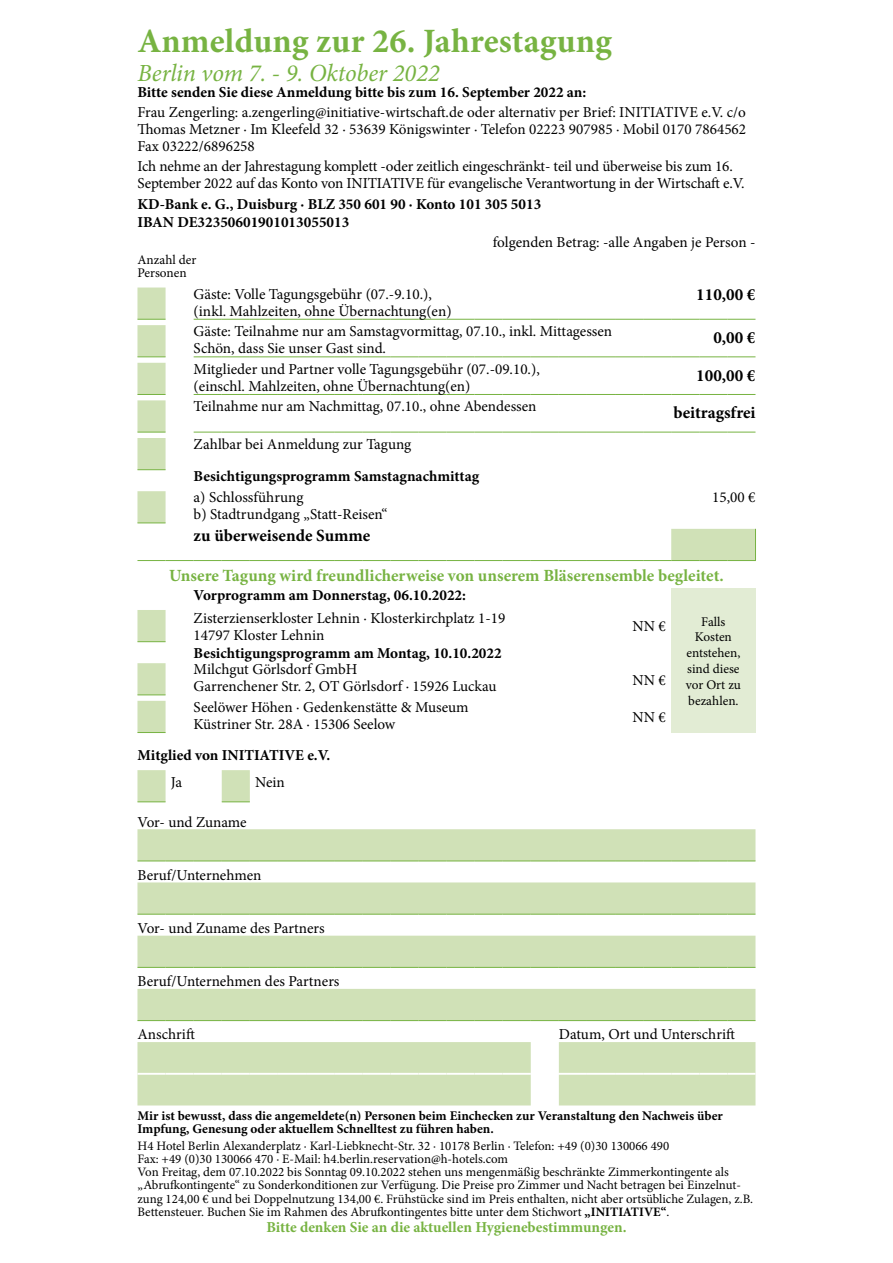
<style>
.page{position:relative;width:893px;height:1263px;background:#fff}
.page>*{position:absolute;margin:0;border:0;box-sizing:border-box;transform-origin:0 0}
.t1{font:700 34.05px "Minion Pro";letter-spacing:.005em;color:#77b342}
.t2{font:italic 24.6px "Minion Pro";letter-spacing:-.005em;color:#77b342}
.t3{font:700 17.1px "Minion Pro";color:#77b342}
.t4{font:700 17.1px "Minion Pro";color:#000}
.t5{font:15.15px/17.1px "Minion Pro";letter-spacing:-.005em;color:#000}
.t6{font:700 15.15px/18.1px "Minion Pro";color:#000}
.t7{font:700 15.15px "Minion Pro";letter-spacing:-.005em;color:#77b342}
.t8{font:700 13.2px/13.2px "Minion Pro";color:#000}
.t9{font:13.2px/15.9px "Minion Pro";color:#000}
.t10{font:12.9px/13.2px "Minion Pro";color:#000}
.s1{font-weight:700}
</style>
<div class="page">
<svg style="left:137px;top:287px;width:618px;height:818px"></svg>
<div style="left:671px;top:588px;width:84px;height:144px;background:#e2ecd4"></div>
<svg style="left:137px;top:319px;width:29px;height:1px"></svg>
<svg style="left:137px;top:356px;width:29px;height:1px"></svg>
<svg style="left:137px;top:394px;width:29px;height:1px"></svg>
<svg style="left:137px;top:432px;width:29px;height:1px"></svg>
<svg style="left:194px;top:319px;width:561px;height:1px"></svg>
<svg style="left:194px;top:356px;width:561px;height:1px"></svg>
<svg style="left:194px;top:394px;width:561px;height:1px"></svg>
<svg style="left:194px;top:432px;width:561px;height:1px"></svg>
<hr style="left:755px;top:529px;width:1px;height:31px;background:#77b342">
<svg style="left:137px;top:560px;width:619px;height:1px"></svg>
<hr style="left:137px;top:1073px;width:29px;height:2px;background:#fff">
<hr style="left:166px;top:1073px;width:28px;height:2px;background:#fff">
<hr style="left:194px;top:1073px;width:28px;height:2px;background:#fff">
<hr style="left:222px;top:1073px;width:28px;height:2px;background:#fff">
<hr style="left:250px;top:1073px;width:28px;height:2px;background:#fff">
<hr style="left:278px;top:1073px;width:28px;height:2px;background:#fff">
<hr style="left:306px;top:1073px;width:28px;height:2px;background:#fff">
<hr style="left:334px;top:1073px;width:28px;height:2px;background:#fff">
<hr style="left:362px;top:1073px;width:28px;height:2px;background:#fff">
<hr style="left:390px;top:1073px;width:28px;height:2px;background:#fff">
<hr style="left:418px;top:1073px;width:28px;height:2px;background:#fff">
<hr style="left:446px;top:1073px;width:29px;height:2px;background:#fff">
<hr style="left:475px;top:1073px;width:28px;height:2px;background:#fff">
<hr style="left:503px;top:1073px;width:28px;height:2px;background:#fff">
<hr style="left:531px;top:1073px;width:28px;height:2px;background:#fff">
<hr style="left:559px;top:1073px;width:28px;height:2px;background:#fff">
<hr style="left:587px;top:1073px;width:28px;height:2px;background:#fff">
<hr style="left:615px;top:1073px;width:28px;height:2px;background:#fff">
<hr style="left:643px;top:1073px;width:28px;height:2px;background:#fff">
<hr style="left:671px;top:1073px;width:28px;height:2px;background:#fff">
<hr style="left:699px;top:1073px;width:28px;height:2px;background:#fff">
<hr style="left:727px;top:1073px;width:28px;height:2px;background:#fff">
<svg style="left:137px;top:522px;width:29px;height:1px"></svg>
<svg style="left:137px;top:694px;width:29px;height:1px"></svg>
<svg style="left:137px;top:732px;width:29px;height:1px"></svg>
<svg style="left:137px;top:801px;width:29px;height:1px"></svg>
<svg style="left:222px;top:801px;width:28px;height:1px"></svg>
<svg style="left:137px;top:860px;width:618px;height:1px"></svg>
<svg style="left:137px;top:914px;width:618px;height:1px"></svg>
<svg style="left:137px;top:967px;width:618px;height:1px"></svg>
<svg style="left:137px;top:1020px;width:618px;height:1px"></svg>
<svg style="left:137px;top:641px;width:29px;height:1px"></svg>
<svg style="left:137px;top:469px;width:29px;height:1px"></svg>
<hr style="left:137px;top:533px;width:45px;height:2px;background:#fff">
<h1 class="t1" style="left:137px;top:17px;width:476px">Anmeldung zur 26. Jahrestagung</h1>
<h2 class="t2" style="left:137px;top:57px;width:304px">Berlin vom 7. - 9. Oktober 2022</h2>
<p class="t6" style="left:137px;top:83px;width:450px">Bitte senden Sie diese Anmeldung bitte bis zum 16. September 2022 an:</p>
<p class="t5" style="left:137px;top:103px;width:610px;text-align:justify">Frau Zengerling: a.zengerling@initiative-wirtschaft.de oder alternativ per Brief: INITIATIVE e.V. c/o Thomas Metzner · Im Kleefeld 32 · 53639 Königswinter · Telefon 02223 907985 · Mobil 0170 7864562<br>Fax 03222/6896258</p>
<p class="t5" style="left:137px;top:157px;width:609px">Ich nehme an der Jahrestagung komplett -oder zeitlich eingeschränkt- teil und überweise bis zum 16.<br>September 2022 auf das Konto von INITIATIVE für evangelische Verantwortung in der Wirtschaft e.V.</p>
<p class="t6" style="left:137px;top:194px;width:405px">KD-Bank e. G., Duisburg · BLZ 350 601 90 · Konto 101 305 5013<br>IBAN DE32350601901013055013</p>
<p class="t5" style="left:493px;top:233px;width:264px">folgenden Betrag: -alle Angaben je Person -</p>
<p class="t9" style="left:137px;top:253px;width:60px;line-height:13.2px">Anzahl der<br>Personen</p>
<p class="t5" style="left:194px;top:285px;width:259px">Gäste: Volle Tagungsgebühr (07.-9.10.), (inkl. Mahlzeiten, ohne Übernachtung(en)</p>
<p class="t4" style="left:696px;top:282px;width:61px">110,00 €</p>
<p class="t5" style="left:194px;top:323px;width:420px">Gäste: Teilnahme nur am Samstagvormittag, 07.10., inkl. Mittagessen<br>Schön, dass Sie unser Gast sind.</p>
<p class="t4" style="left:713px;top:325px;width:44px">0,00 €</p>
<p class="t5" style="left:194px;top:360px;width:348px">Mitglieder und Partner volle Tagungsgebühr (07.-09.10.), (einschl. Mahlzeiten, ohne Übernachtung(en)</p>
<p class="t4" style="left:696px;top:363px;width:61px">100,00 €</p>
<p class="t5" style="left:194px;top:398px;width:344px">Teilnahme nur am Nachmittag, 07.10., ohne Abendessen</p>
<p class="t4" style="left:673px;top:401px;width:84px">beitragsfrei</p>
<p class="t5" style="left:194px;top:436px;width:219px">Zahlbar bei Anmeldung zur Tagung</p>
<p class="t6" style="left:194px;top:467px;width:287px">Besichtigungsprogramm Samstagnachmittag</p>
<p class="t5" style="left:194px;top:489px;width:195px">a) Schlossführung<br>b) Stadtrundgang „Statt-Reisen“</p>
<p class="t5" style="left:712px;top:489px;width:45px">15,00 €</p>
<p class="t4" style="left:194px;top:524px;width:178px">zu überweisende Summe</p>
<p class="t3" style="left:169px;top:563px;width:556px">Unsere Tagung wird freundlicherweise von unserem Bläserensemble begleitet.</p>
<p class="t6" style="left:194px;top:585px;width:274px">Vorprogramm am Donnerstag, 06.10.2022:</p>
<p class="t9" style="left:686px;top:613px;width:57px;text-align:center">Falls<br>Kosten entstehen, sind diese vor Ort zu bezahlen.</p>
<p class="t5" style="left:194px;top:609px;width:313px">Zisterzienserkloster Lehnin · Klosterkirchplatz 1-19<br>14797 Kloster Lehnin</p>
<p class="t5" style="left:633px;top:618px;width:35px">NN €</p>
<p class="t6" style="left:194px;top:644px;width:310px">Besichtigungsprogramm am Montag, 10.10.2022</p>
<p class="t5" style="left:194px;top:661px;width:304px">Milchgut Görlsdorf GmbH<br>Garrenchener Str. 2, OT Görlsdorf · 15926 Luckau</p>
<p class="t5" style="left:633px;top:671px;width:35px">NN €</p>
<p class="t5" style="left:194px;top:698px;width:277px">Seelöwer Höhen · Gedenkenstätte &amp; Museum<br>Küstriner Str. 28A · 15306 Seelow</p>
<p class="t5" style="left:633px;top:709px;width:35px">NN €</p>
<p class="t6" style="left:137px;top:746px;width:194px">Mitglied von INITIATIVE e.V.</p>
<p class="t5" style="left:171px;top:773px;width:13px">Ja</p>
<p class="t5" style="left:255px;top:773px;width:31px">Nein</p>
<p class="t5" style="left:137px;top:813px;width:111px">Vor- und Zuname</p>
<p class="t5" style="left:137px;top:866px;width:126px">Beruf/Unternehmen</p>
<p class="t5" style="left:137px;top:920px;width:189px">Vor- und Zuname des Partners</p>
<p class="t5" style="left:137px;top:973px;width:203px">Beruf/Unternehmen des Partners</p>
<p class="t5" style="left:137px;top:1026px;width:59px">Anschrift</p>
<p class="t5" style="left:559px;top:1026px;width:178px">Datum, Ort und Unterschrift</p>
<p class="t8" style="left:137px;top:1109px;width:587px">Mir ist bewusst, dass die angemeldete(n) Personen beim Einchecken zur Veranstaltung den Nachweis über<br>Impfung, Genesung oder aktuellem Schnelltest zu führen haben.</p>
<p class="t10" style="left:137px;top:1139px;width:617px">H4 Hotel Berlin Alexanderplatz · Karl-Liebknecht-Str. 32 · 10178 Berlin · Telefon: +49 (0)30 130066 490<br>Fax: +49 (0)30 130066 470 · E-Mail: h4.berlin.reservation@h-hotels.com<br>Von Freitag, dem 07.10.2022 bis Sonntag 09.10.2022 stehen uns mengenmäßig beschränkte Zimmerkontingente als „Abrufkontingente“ zu Sonderkonditionen zur Verfügung. Die Preise pro Zimmer und Nacht betragen bei Einzelnut&shy;zung 124,00 € und bei Doppelnutzung 134,00 €. Frühstücke sind im Preis enthalten, nicht aber ortsübliche Zulagen, z.B.<br>Bettensteuer. Buchen Sie im Rahmen des Abrufkontingentes bitte unter dem Stichwort <span class="s1">„INITIATIVE“</span>.</p>
<p class="t7" style="left:266px;top:1216px;width:362px">Bitte denken Sie an die aktuellen Hygienebestimmungen.</p>
</div>
